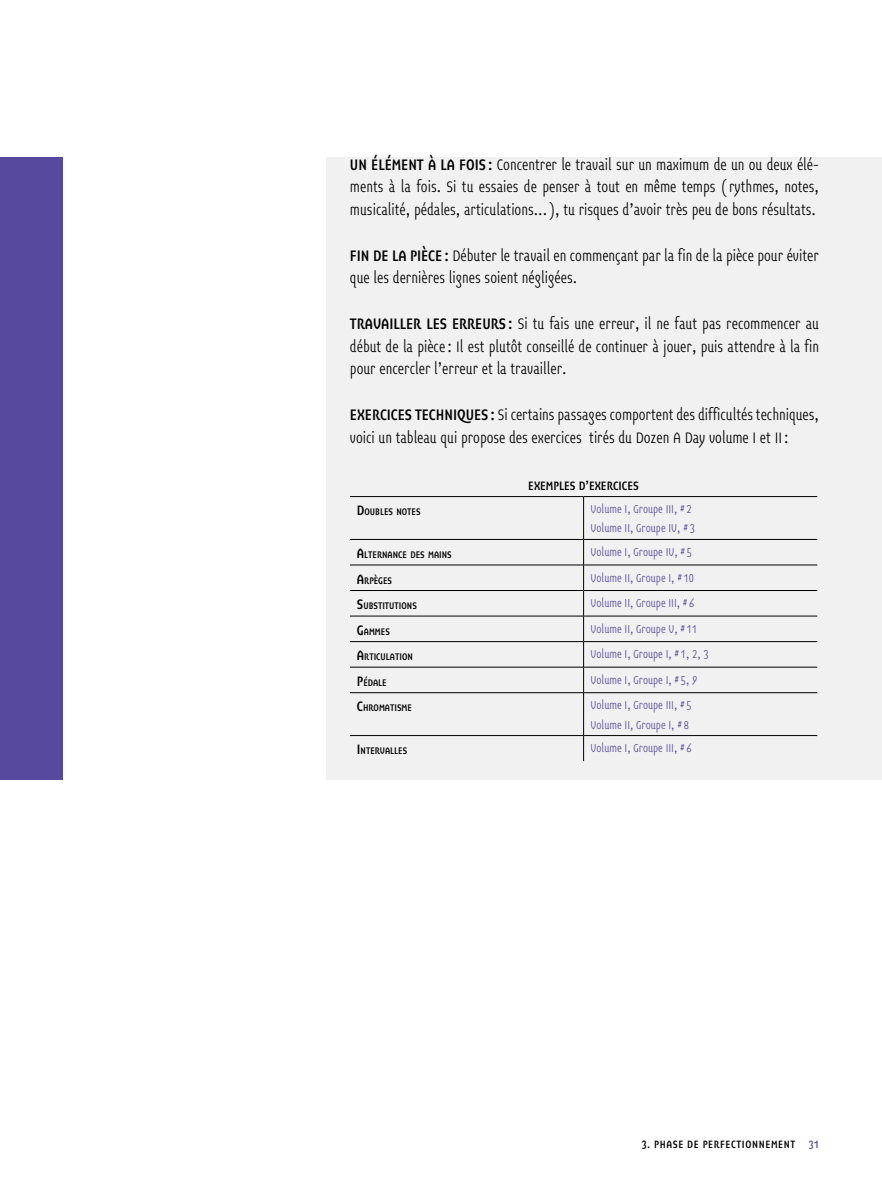
<style>
.page{position:relative;width:882px;height:1197px;background:#fff}
.page>*{position:absolute;margin:0;border:0;box-sizing:border-box;transform-origin:0 0}
.t1{font:300 17.5px/22.8px "Opuscula Sans";color:#000;text-align:justify}
.t2{font:500 14px "Opuscula Sans";color:#000}
.t3{font:300 13.12px/19.2px "Opuscula Sans";color:#57499e}
.t4{font:500 12.25px "Opuscula Sans";color:#000}
.t5{font:500 12.25px "Opuscula Sans";color:#57499e}
.t6{font:500 11.03px "Opuscula Sans";color:#000}
.s1{font-weight:500}
.s2{font-size:15.75px}
</style>
<div class="page">
<div style="left:0;top:157px;width:63px;height:623px;background:#57499e"></div>
<div style="left:326px;top:157px;width:556px;height:623px;background:#f1f1f2"></div>
<hr style="left:350px;top:496px;width:234px;height:1px;background:#000">
<hr style="left:584px;top:496px;width:233px;height:1px;background:#000">
<hr style="left:583px;top:497px;width:1px;height:42px;background:#000">
<hr style="left:350px;top:539px;width:234px;height:1px;background:#000">
<hr style="left:584px;top:539px;width:233px;height:1px;background:#000">
<hr style="left:350px;top:565px;width:234px;height:1px;background:#000">
<hr style="left:584px;top:565px;width:233px;height:1px;background:#000">
<hr style="left:350px;top:590px;width:234px;height:1px;background:#000">
<hr style="left:584px;top:590px;width:233px;height:1px;background:#000">
<hr style="left:350px;top:616px;width:234px;height:1px;background:#000">
<hr style="left:584px;top:616px;width:233px;height:1px;background:#000">
<hr style="left:350px;top:641px;width:234px;height:1px;background:#000">
<hr style="left:584px;top:641px;width:233px;height:1px;background:#000">
<hr style="left:350px;top:667px;width:234px;height:1px;background:#000">
<hr style="left:584px;top:667px;width:233px;height:1px;background:#000">
<svg style="left:583px;top:540px;width:1px;height:152px"></svg>
<hr style="left:350px;top:692px;width:234px;height:1px;background:#000">
<hr style="left:584px;top:692px;width:233px;height:1px;background:#000">
<hr style="left:583px;top:693px;width:1px;height:42px;background:#000">
<hr style="left:350px;top:735px;width:234px;height:1px;background:#000">
<hr style="left:584px;top:735px;width:233px;height:1px;background:#000">
<svg style="left:583px;top:736px;width:1px;height:25px"></svg>
<p class="t1" style="left:350px;top:153px;width:471px"><span class="s1">UN ÉLÉMENT À LA FOIS :</span> Concentrer le travail sur un maximum de un ou deux élé&shy;ments à la fois. Si tu essaies de penser à tout en même temps (rythmes, notes, musicalité, pédales, articulations...), tu risques d’avoir très peu de bons résultats.</p>
<p class="t1" style="left:350px;top:244px;width:471px"><span class="s1">FIN DE LA PIÈCE :</span> Débuter le travail en commençant par la fin de la pièce pour éviter que les dernières lignes soient négligées.</p>
<p class="t1" style="left:350px;top:312px;width:471px"><span class="s1">TRAVAILLER LES ERREURS :</span> Si tu fais une erreur, il ne faut pas recommencer au début de la pièce: Il est plutôt conseillé de continuer à jouer, puis attendre à la fin pour encercler l’erreur et la travailler.</p>
<p class="t1" style="left:350px;top:403px;width:471px"><span class="s1">EXERCICES TECHNIQUES :</span> Si certains passages comportent des difficultés techniques, voici un tableau qui propose des exercices tirés du Dozen A Day volume I et II:</p>
<p class="t2" style="left:528px;top:477px;width:112px">EXEMPLES D’EXERCICES</p>
<p class="t6" style="left:357px;top:506px;width:64px"><span class="s2">D</span>OUBLES NOTES</p>
<p class="t3" style="left:591px;top:500px;width:106px">Volume I, Groupe III, #2<br>Volume II, Groupe IV, #3</p>
<p class="t6" style="left:357px;top:548px;width:96px"><span class="s2">A</span>LTERNANCE DES MAINS</p>
<p class="t3" style="left:591px;top:543px;width:103px">Volume I, Groupe IV, #5</p>
<p class="t6" style="left:357px;top:574px;width:36px"><span class="s2">A</span>RPÈGES</p>
<p class="t3" style="left:591px;top:568px;width:105px">Volume II, Groupe I, #10</p>
<p class="t6" style="left:357px;top:600px;width:61px"><span class="s2">S</span>UBSTITUTIONS</p>
<p class="t3" style="left:591px;top:594px;width:105px">Volume II, Groupe III, #6</p>
<p class="t6" style="left:357px;top:625px;width:34px"><span class="s2">G</span>AMMES</p>
<p class="t3" style="left:591px;top:619px;width:108px">Volume II, Groupe V, #11</p>
<p class="t6" style="left:357px;top:651px;width:57px"><span class="s2">A</span>RTICULATION</p>
<p class="t3" style="left:591px;top:645px;width:120px">Volume I, Groupe I, #1, 2, 3</p>
<p class="t6" style="left:357px;top:676px;width:31px"><span class="s2">P</span>ÉDALE</p>
<p class="t3" style="left:591px;top:670px;width:108px">Volume I, Groupe I, #5, 9</p>
<p class="t6" style="left:357px;top:702px;width:57px"><span class="s2">C</span>HROMATISME</p>
<p class="t3" style="left:591px;top:696px;width:103px">Volume I, Groupe III, #5<br>Volume II, Groupe I, #8</p>
<p class="t6" style="left:357px;top:745px;width:51px"><span class="s2">I</span>NTERVALLES</p>
<p class="t3" style="left:591px;top:739px;width:103px">Volume I, Groupe III, #6</p>
<p class="t4" style="left:642px;top:1137px;width:31px">3. PHASE</p>
<p class="t4" style="left:687px;top:1137px;width:23px">DE PERFECTIONNEMENT</p>
<p class="t5" style="left:809px;top:1137px;width:12px">31</p>
</div>
